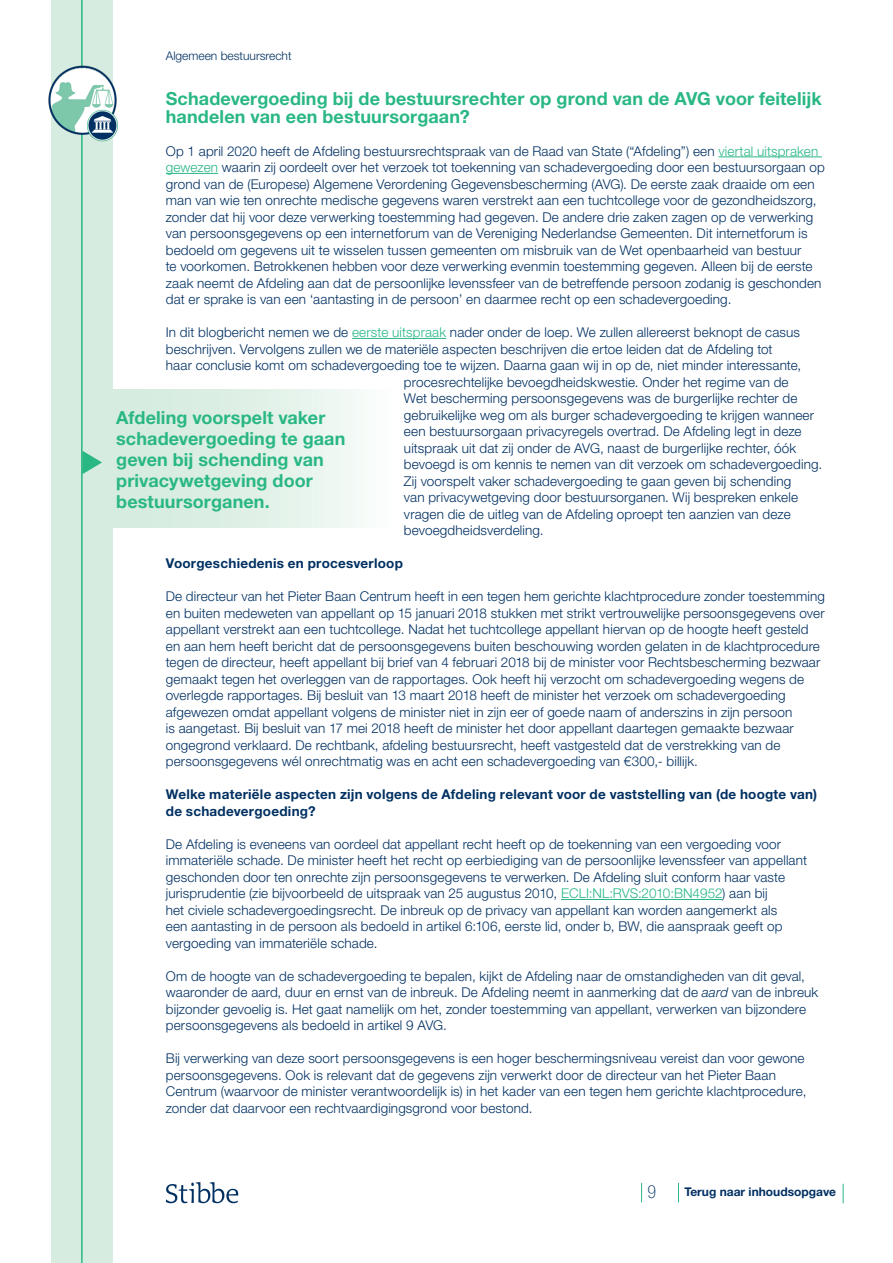
<style>
.page{position:relative;width:893px;height:1263px;background:#fff}
.page>*{position:absolute;margin:0;border:0;box-sizing:border-box;transform-origin:0 0}
.Broodtekst{font:700 18px/21px "Helvetica Neue LT Std";letter-spacing:.005em;color:#29b784}
.t1{font:100 condensed 18px "Helvetica Neue LT Std";color:#003062}
.Broodtekst-2{font:300 13.5px/16.5px "Helvetica Neue LT Std";letter-spacing:.01em;color:#003062}
.Broodtekst-3{font:700 13.5px/16.5px "Helvetica Neue LT Std";letter-spacing:.02em;color:#003062}
.t2{font:700 12px "Helvetica Neue LT Std";color:#003062}
.t3{font:300 12px "Helvetica Neue LT Std";color:#003062}
.s1{color:#29b784}
.s2{font-style:italic}
</style>
<div class="page">
<div style="left:51px;top:0;width:62px;height:1263px;background:#d7ece1"></div>
<hr style="left:81px;top:0;width:2px;height:1263px;background:#29b784">
<svg style="left:843px;top:1184px;width:1px;height:19px"></svg>
<svg style="left:678px;top:1183px;width:1px;height:19px"></svg>
<svg style="left:641px;top:1183px;width:1px;height:19px"></svg>
<hr style="left:718px;top:157px;width:104px;height:1px;background:#29b784">
<hr style="left:166px;top:173px;width:52px;height:1px;background:#29b784">
<hr style="left:352px;top:338px;width:94px;height:1px;background:#29b784">
<hr style="left:561px;top:899px;width:161px;height:1px;background:#29b784">
<div style="left:103px;top:389px;width:288px;height:139px;background:linear-gradient(to right,#d0e9db,#f5fbf8)"></div>
<svg style="left:82px;top:451px;width:20px;height:23px"></svg>
<svg style="left:166px;top:1182px;width:72px;height:21px"></svg>
<img style="left:48px;top:65px;width:70px;height:77px">
<p class="t3" style="left:166px;top:49px;width:127px">Algemeen bestuursrecht</p>
<p class="Broodtekst" style="left:166px;top:89px;width:657px;line-height:18px">Schadevergoeding bij de bestuursrechter op grond van de AVG voor feitelijk handelen van een bestuursorgaan?</p>
<p class="Broodtekst-2" style="left:166px;top:142px;width:661px">Op 1 april 2020 heeft de Afdeling bestuursrechtspraak van de Raad van State (“Afdeling”) een <span class="s1">viertal uitspraken gewezen</span> waarin zij oordeelt over het verzoek tot toekenning van schadevergoeding door een bestuursorgaan op grond van de (Europese) Algemene Verordening Gegevensbescherming (AVG). De eerste zaak draaide om een man van wie ten onrechte medische gegevens waren verstrekt aan een tuchtcollege voor de gezondheidszorg, zonder dat hij voor deze verwerking toestemming had gegeven. De andere drie zaken zagen op de verwerking van persoonsgegevens op een internetforum van de Vereniging Nederlandse Gemeenten. Dit internetforum is bedoeld om gegevens uit te wisselen tussen gemeenten om misbruik van de Wet openbaarheid van bestuur<br>te voorkomen. Betrokkenen hebben voor deze verwerking evenmin toestemming gegeven. Alleen bij de eerste zaak neemt de Afdeling aan dat de persoonlijke levenssfeer van de betreffende persoon zodanig is geschonden dat er sprake is van een ‘aantasting in de persoon’ en daarmee recht op een schadevergoeding.</p>
<p class="Broodtekst-2" style="left:166px;top:324px;width:636px">In dit blogbericht nemen we de <span class="s1">eerste uitspraak</span> nader onder de loep. We zullen allereerst beknopt de casus</p>
<p class="Broodtekst-2" style="left:166px;top:340px;width:608px">beschrijven. Vervolgens zullen we de materiële aspecten beschrijven die ertoe leiden dat de Afdeling tot</p>
<p class="Broodtekst-2" style="left:166px;top:357px;width:637px">haar conclusie komt om schadevergoeding toe te wijzen. Daarna gaan wij in op de, niet minder interessante,</p>
<p class="Broodtekst-2" style="left:404px;top:373px;width:386px">procesrechtelijke bevoegdheidskwestie. Onder het regime van de</p>
<p class="Broodtekst-2" style="left:404px;top:390px;width:395px">Wet bescherming persoonsgegevens was de burgerlijke rechter de</p>
<p class="Broodtekst-2" style="left:404px;top:406px;width:412px">gebruikelijke weg om als burger schadevergoeding te krijgen wanneer</p>
<p class="Broodtekst-2" style="left:404px;top:423px;width:399px">een bestuursorgaan privacyregels overtrad. De Afdeling legt in deze</p>
<p class="Broodtekst-2" style="left:404px;top:439px;width:394px">uitspraak uit dat zij onder de AVG, naast de burgerlijke rechter, óók</p>
<p class="Broodtekst-2" style="left:404px;top:456px;width:420px">bevoegd is om kennis te nemen van dit verzoek om schadevergoeding.</p>
<p class="Broodtekst-2" style="left:404px;top:472px;width:389px">Zij voorspelt vaker schadevergoeding te gaan geven bij schending</p>
<p class="Broodtekst-2" style="left:404px;top:489px;width:396px">van privacywetgeving door bestuursorganen. Wij bespreken enkele</p>
<p class="Broodtekst-2" style="left:404px;top:505px;width:388px">vragen die de uitleg van de Afdeling oproept ten aanzien van deze</p>
<p class="Broodtekst-2" style="left:404px;top:522px;width:141px">bevoegdheidsverdeling.</p>
<p class="Broodtekst-3" style="left:166px;top:555px;width:239px">Voorgeschiedenis en procesverloop</p>
<p class="Broodtekst-2" style="left:166px;top:588px;width:661px">De directeur van het Pieter Baan Centrum heeft in een tegen hem gerichte klachtprocedure zonder toestemming en buiten medeweten van appellant op 15 januari 2018 stukken met strikt vertrouwelijke persoonsgegevens over appellant verstrekt aan een tuchtcollege. Nadat het tuchtcollege appellant hiervan op de hoogte heeft gesteld en aan hem heeft bericht dat de persoonsgegevens buiten beschouwing worden gelaten in de klachtprocedure tegen de directeur, heeft appellant bij brief van 4 februari 2018 bij de minister voor Rechtsbescherming bezwaar gemaakt tegen het overleggen van de rapportages. Ook heeft hij verzocht om schadevergoeding wegens de overlegde rapportages. Bij besluit van 13 maart 2018 heeft de minister het verzoek om schadevergoeding afgewezen omdat appellant volgens de minister niet in zijn eer of goede naam of anderszins in zijn persoon<br>is aangetast. Bij besluit van 17 mei 2018 heeft de minister het door appellant daartegen gemaakte bezwaar ongegrond verklaard. De rechtbank, afdeling bestuursrecht, heeft vastgesteld dat de verstrekking van de persoonsgegevens wél onrechtmatig was en acht een schadevergoeding van €300,- billijk.</p>
<p class="Broodtekst-3" style="left:166px;top:786px;width:653px">Welke materiële aspecten zijn volgens de Afdeling relevant voor de vaststelling van (de hoogte van) de schadevergoeding?</p>
<p class="Broodtekst-2" style="left:166px;top:835px;width:643px">De Afdeling is eveneens van oordeel dat appellant recht heeft op de toekenning van een vergoeding voor immateriële schade. De minister heeft het recht op eerbiediging van de persoonlijke levenssfeer van appellant geschonden door ten onrechte zijn persoonsgegevens te verwerken. De Afdeling sluit conform haar vaste jurisprudentie (zie bijvoorbeeld de uitspraak van 25 augustus 2010, <span class="s1">ECLI:NL:RVS:2010:BN4952</span>) aan bij<br>het civiele schadevergoedingsrecht. De inbreuk op de privacy van appellant kan worden aangemerkt als<br>een aantasting in de persoon als bedoeld in artikel 6:106, eerste lid, onder b, BW, die aanspraak geeft op vergoeding van immateriële schade.</p>
<p class="Broodtekst-2" style="left:166px;top:967px;width:654px">Om de hoogte van de schadevergoeding te bepalen, kijkt de Afdeling naar de omstandigheden van dit geval, waaronder de aard, duur en ernst van de inbreuk. De Afdeling neemt in aanmerking dat de <span class="s2">aard</span> van de inbreuk bijzonder gevoelig is. Het gaat namelijk om het, zonder toestemming van appellant, verwerken van bijzondere persoonsgegevens als bedoeld in artikel 9 AVG.</p>
<p class="Broodtekst-2" style="left:166px;top:1050px;width:642px">Bij verwerking van deze soort persoonsgegevens is een hoger beschermingsniveau vereist dan voor gewone persoonsgegevens. Ook is relevant dat de gegevens zijn verwerkt door de directeur van het Pieter Baan Centrum (waarvoor de minister verantwoordelijk is) in het kader van een tegen hem gerichte klachtprocedure, zonder dat daarvoor een rechtvaardigingsgrond voor bestond.</p>
<p class="Broodtekst" style="left:116px;top:407px;width:231px">Afdeling voorspelt vaker schadevergoeding te gaan geven bij schending van privacywetgeving door bestuursorganen.</p>
<p class="t1" style="left:647px;top:1182px;width:10px">9</p>
<p class="t2" style="left:684px;top:1184px;width:153px">Terug naar inhoudsopgave</p>
</div>
